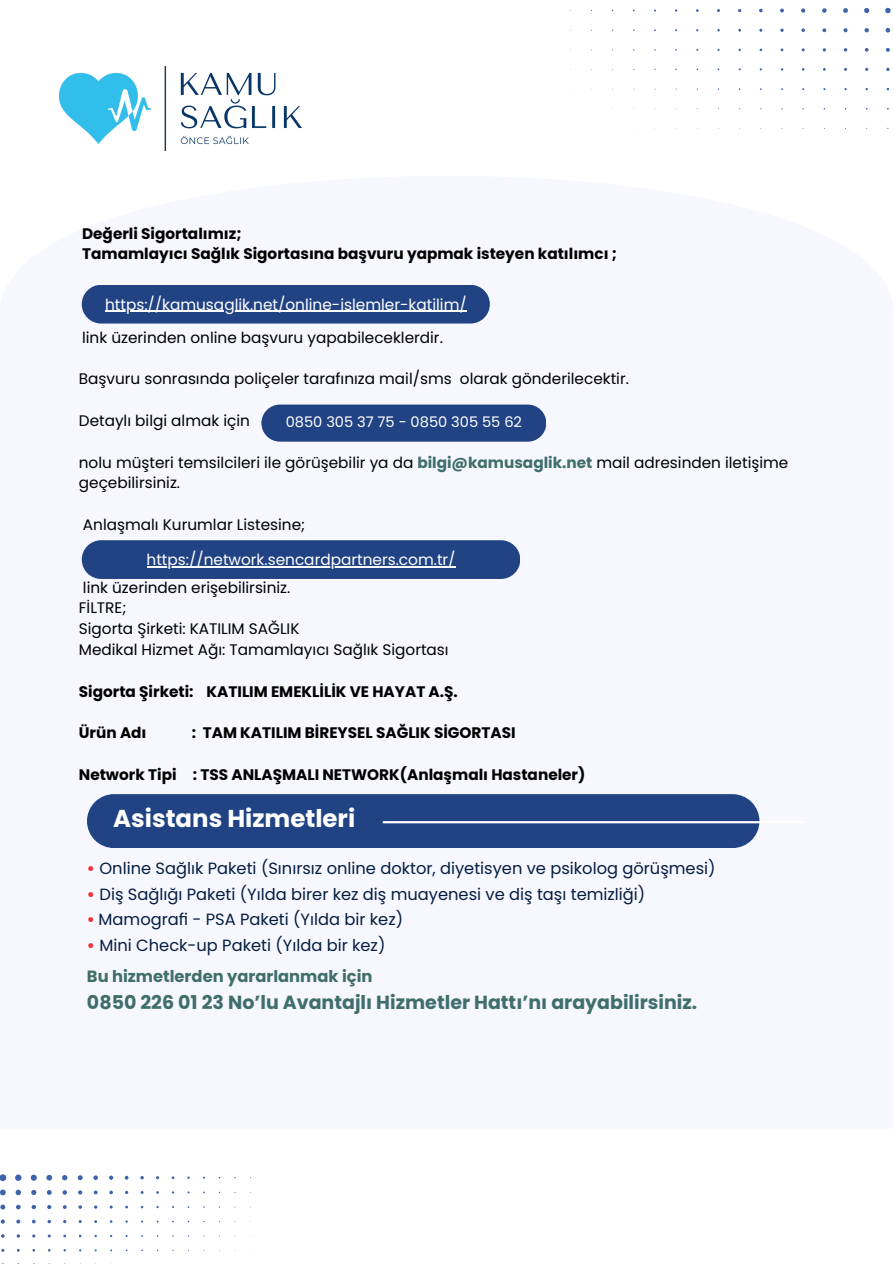
<style>
.page{position:relative;width:894px;height:1264px;background:#fff}
.page>*{position:absolute;margin:0;border:0;box-sizing:border-box;transform-origin:0 0}
.t1{font:700 24.45px "Poppins";color:#fff}
.t2{font:700 18.9px "Poppins";color:#3f6e6b}
.t3{font:16.2px "Poppins";color:#051d40}
.t4{font:700 16.2px "Poppins";color:#3f6e6b}
.t5{font:15.3px/20.9px "Poppins";color:#000}
.t6{font:700 15.3px/20.9px "Poppins";color:#000}
.t7{font:15.3px "Poppins";color:#fff}
.t8{font:14.55px "Poppins";color:#fff}
.s1{font-weight:700;color:#3f6e6b}
.s2{font-weight:700;color:#ed3538}
</style>
<div class="page">
<svg style="left:0;top:1174px;width:236px;height:78px"></svg>
<svg style="left:570px;top:7px;width:321px;height:122px"></svg>
<div style="left:82px;top:285px;width:407px;height:38px;background:#214384;border-radius:19px"></div>
<hr style="left:105px;top:311px;width:361px;height:1px;background:#fff">
<div style="left:87px;top:794px;width:672px;height:54px;background:#214384"></div>
<hr style="left:382px;top:821px;width:422px;height:2px;background:#fff">
<div style="left:82px;top:540px;width:438px;height:39px;background:#214384;border-radius:19px"></div>
<hr style="left:146px;top:566px;width:309px;height:1px;background:#fff">
<div style="left:261px;top:404px;width:285px;height:37px;background:#214384;border-radius:19px"></div>
<img style="left:59px;top:66px;width:242px;height:85px">
<p class="t6" style="left:82px;top:223px;width:536px">Değerli Sigortalımız;<br>Tamamlayıcı Sağlık Sigortasına başvuru yapmak isteyen katılımcı ;</p>
<h3 class="t7" style="left:105px;top:293px;width:363px">https://kamusaglik.net/online-islemler-katilim/</h3>
<p class="t5" style="left:82px;top:327px;width:362px">link üzerinden online başvuru yapabileceklerdir.</p>
<h3 class="t5" style="left:79px;top:368px;width:551px">Başvuru sonrasında poliçeler tarafınıza mail/sms olarak gönderilecektir.</h3>
<h4 class="t5" style="left:79px;top:410px;width:172px">Detaylı bilgi almak için</h4>
<h4 class="t5" style="left:79px;top:452px;width:710px">nolu müşteri temsilcileri ile görüşebilir ya da <span class="s1">bilgi@kamusaglik.net</span> mail adresinden iletişime geçebilirsiniz.</h4>
<h4 class="t5" style="left:83px;top:514px;width:224px">Anlaşmalı Kurumlar Listesine;</h4>
<p class="t8" style="left:285px;top:412px;width:238px">0850 305 37 75 - 0850 305 55 62</p>
<h4 class="t7" style="left:146px;top:549px;width:310px">https://network.sencardpartners.com.tr/</h4>
<h4 class="t5" style="left:79px;top:576px;width:371px">link üzerinden erişebilirsiniz.<br>FİLTRE;<br>Sigorta Şirketi: KATILIM SAĞLIK<br>Medikal Hizmet Ağı: Tamamlayıcı Sağlık Sigortası</h4>
<h4 class="t6" style="left:79px;top:680px;width:380px">Sigorta Şirketi: KATILIM EMEKLİLİK VE HAYAT A.Ş.</h4>
<h4 class="t6" style="left:79px;top:722px;width:69px">Ürün Adı</h4>
<h4 class="t6" style="left:192px;top:722px;width:325px">: TAM KATILIM BİREYSEL SAĞLIK SİGORTASI</h4>
<h3 class="t6" style="left:79px;top:764px;width:508px">Network Tipi : TSS ANLAŞMALI NETWORK(Anlaşmalı Hastaneler)</h3>
<h3 class="t1" style="left:113px;top:801px;width:243px">Asistans Hizmetleri</h3>
<h1 class="t3" style="left:87px;top:856px;width:630px"><span class="s2">•</span> Online Sağlık Paketi (Sınırsız online doktor, diyetisyen ve psikolog görüşmesi)</h1>
<h1 class="t3" style="left:87px;top:882px;width:559px"><span class="s2">•</span> Diş Sağlığı Paketi (Yılda birer kez diş muayenesi ve diş taşı temizliği)</h1>
<h1 class="t3" style="left:87px;top:908px;width:317px"><span class="s2">•</span> Mamografi - PSA Paketi (Yılda bir kez)</h1>
<h1 class="t3" style="left:87px;top:934px;width:300px"><span class="s2">•</span> Mini Check-up Paketi (Yılda bir kez)</h1>
<h4 class="t4" style="left:87px;top:965px;width:287px">Bu hizmetlerden yararlanmak için</h4>
<h3 class="t2" style="left:87px;top:989px;width:611px">0850 226 01 23 No’lu Avantajlı Hizmetler Hattı’nı arayabilirsiniz.</h3>
</div>
